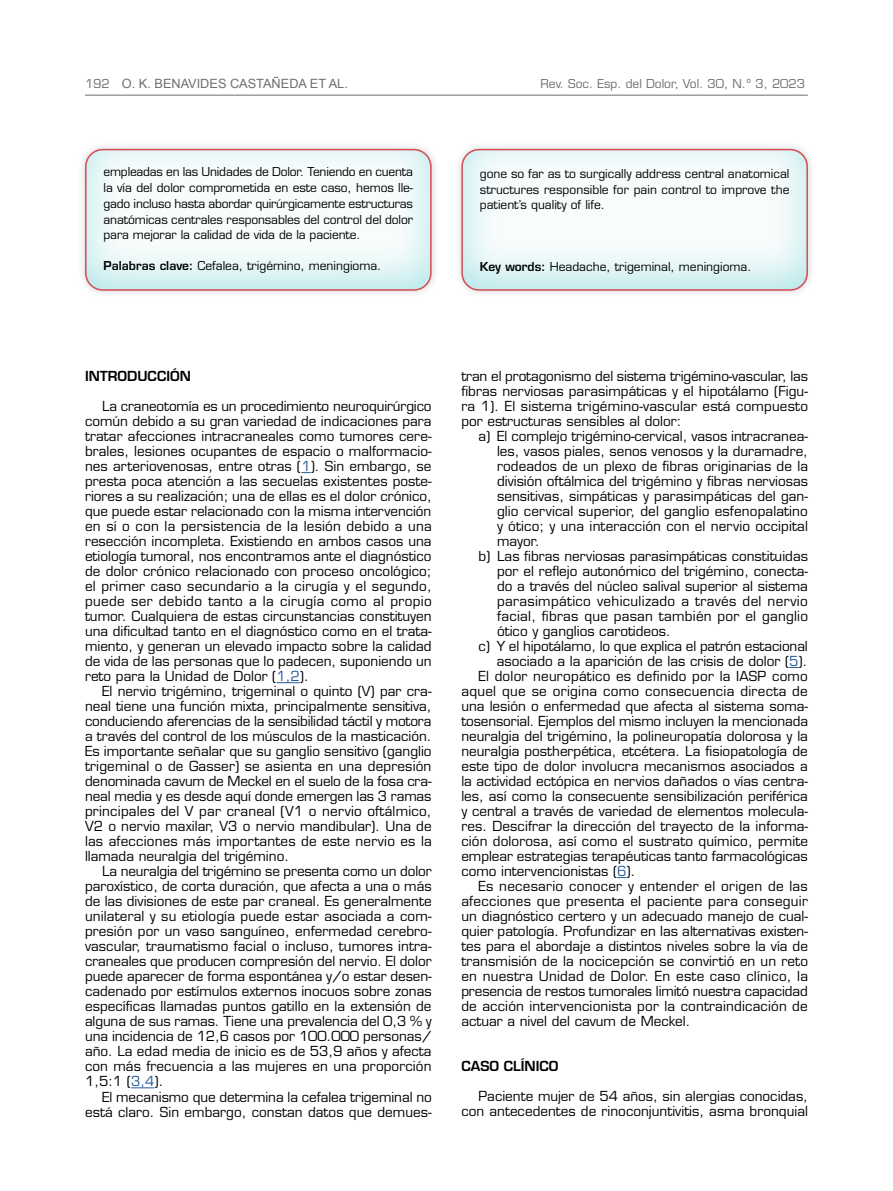
<style>
.page{position:relative;width:893px;height:1191px;background:#fff}
.page>*{position:absolute;margin:0;border:0;box-sizing:border-box;transform-origin:0 0}
.t1{font:13.5px/15px "Eurostile LT Std";color:#000;text-align:justify}
._02_Ladillo_1{font:600 13.5px "Eurostile LT Std";color:#000}
.t2{font:12.75px "Arial";color:#706f6f}
.Resumen_Texto{font:12px/15.8px "Eurostile LT Std";letter-spacing:-.005em;color:#000;text-align:justify}
.Palabras_clave{font:12px "Eurostile LT Std";color:#000}
.Keywords{font:12px "Eurostile LT Std";color:#000}
.t3{font:12px "Eurostile LT Std";color:#706f6f}
.s1{font-family:"Eurostile LT Std";font-size:12px}
.s2{font-weight:600}
.s3{color:#275b9b}
</style>
<div class="page">
<hr style="left:85px;top:95px;width:723px;height:1px;background:#706f6f">
<div style="left:76px;top:140px;width:364px;height:159px;background:#fafafa"></div>
<div style="left:72px;top:136px;width:371px;height:157px;background:#00b2bb;opacity:.3"></div>
<div style="left:85px;top:149px;width:347px;height:142px;border:2px solid #d64c53;border-radius:17px"></div>
<div style="left:453px;top:140px;width:363px;height:159px;background:#fafafa"></div>
<div style="left:448px;top:136px;width:372px;height:157px;background:#00b2bb;opacity:.3"></div>
<div style="left:461px;top:149px;width:347px;height:142px;border:2px solid #d64c53;border-radius:17px"></div>
<svg style="left:277px;top:682px;width:23px;height:1px"></svg>
<svg style="left:131px;top:1087px;width:23px;height:1px"></svg>
<p class="t2" style="left:85px;top:76px;width:264px"><span class="s1">192</span> O. K. BENAVIDES CASTAÑEDA ET AL.</p>
<p class="t3" style="left:540px;top:76px;width:266px">Rev. Soc. Esp. del Dolor, Vol. 30, N.º 3, 2023</p>
<p class="Resumen_Texto" style="left:104px;top:164px;width:311px">empleadas en las Unidades de Dolor. Teniendo en cuenta la vía del dolor comprometida en este caso, hemos lle&shy;gado incluso hasta abordar quirúrgicamente estructuras anatómicas centrales responsables del control del dolor para mejorar la calidad de vida de la paciente.</p>
<p class="Palabras_clave" style="left:104px;top:258px;width:279px"><span class="s2">Palabras clave:</span> Cefalea, trigémino, meningioma.</p>
<p class="Resumen_Texto" style="left:480px;top:166px;width:311px">gone so far as to surgically address central anatomical structures responsible for pain control to improve the patient’s quality of life.</p>
<p class="Keywords" style="left:480px;top:259px;width:273px"><span class="s2">Key words:</span> Headache, trigeminal, meningioma.</p>
<p class="_02_Ladillo_1" style="left:85px;top:368px;width:107px">INTRODUCCIÓN</p>
<p class="t1" style="left:85px;top:399px;width:348px;text-indent:17px">La craneotomía es un procedimiento neuroquirúrgico común debido a su gran variedad de indicaciones para tratar afecciones intracraneales como tumores cere&shy;brales, lesiones ocupantes de espacio o malformacio&shy;nes arteriovenosas, entre otras (<span class="s3">1</span>). Sin embargo, se presta poca atención a las secuelas existentes poste&shy;riores a su realización; una de ellas es el dolor crónico, que puede estar relacionado con la misma intervención en sí o con la persistencia de la lesión debido a una resección incompleta. Existiendo en ambos casos una etiología tumoral, nos encontramos ante el diagnóstico de dolor crónico relacionado con proceso oncológico; el primer caso secundario a la cirugía y el segundo, puede ser debido tanto a la cirugía como al propio tumor. Cualquiera de estas circunstancias constituyen una dificultad tanto en el diagnóstico como en el trata&shy;miento, y generan un elevado impacto sobre la calidad de vida de las personas que lo padecen, suponiendo un reto para la Unidad de Dolor (<span class="s3">1,2</span>).</p>
<p class="t1" style="left:85px;top:684px;width:348px;text-indent:17px">El nervio trigémino, trigeminal o quinto (V) par cra&shy;neal tiene una función mixta, principalmente sensitiva, conduciendo aferencias de la sensibilidad táctil y motora a través del control de los músculos de la masticación.<br>Es importante señalar que su ganglio sensitivo (ganglio trigeminal o de Gasser) se asienta en una depresión denominada cavum de Meckel en el suelo de la fosa cra&shy;neal media y es desde aquí donde emergen las 3 ramas principales del V par craneal (V1 o nervio oftálmico, V2 o nervio maxilar, V3 o nervio mandibular). Una de las afecciones más importantes de este nervio es la llamada neuralgia del trigémino.</p>
<p class="t1" style="left:85px;top:864px;width:348px;text-indent:17px">La neuralgia del trigémino se presenta como un dolor paroxístico, de corta duración, que afecta a una o más de las divisiones de este par craneal. Es generalmente unilateral y su etiología puede estar asociada a com&shy;presión por un vaso sanguíneo, enfermedad cerebro&shy;vascular, traumatismo facial o incluso, tumores intra&shy;craneales que producen compresión del nervio. El dolor puede aparecer de forma espontánea y/o estar desen&shy;cadenado por estímulos externos inocuos sobre zonas específicas llamadas puntos gatillo en la extensión de alguna de sus ramas. Tiene una prevalencia del 0,3 % y una incidencia de 12,6 casos por 100.000 personas/ año. La edad media de inicio es de 53,9 años y afecta con más frecuencia a las mujeres en una proporción 1,5:1 (<span class="s3">3,4</span>).</p>
<p class="t1" style="left:85px;top:1089px;width:348px;text-align:right">El mecanismo que determina la cefalea trigeminal no está claro. Sin embargo, constan datos que demues-</p>
<p class="t1" style="left:461px;top:369px;width:348px">tran el protagonismo del sistema trigémino-vascular, las fibras nerviosas parasimpáticas y el hipotálamo (Figu&shy;ra 1). El sistema trigémino-vascular está compuesto por estructuras sensibles al dolor:</p>
<p class="t1" style="left:497px;top:429px;width:312px;text-indent:-19px">a) El complejo trigémino-cervical, vasos intracranea&shy;les, vasos piales, senos venosos y la duramadre, rodeados de un plexo de fibras originarias de la división oftálmica del trigémino y fibras nerviosas sensitivas, simpáticas y parasimpáticas del gan&shy;glio cervical superior, del ganglio esfenopalatino y ótico; y una interacción con el nervio occipital mayor.</p>
<p class="t1" style="left:497px;top:549px;width:313px;text-indent:-19px">b) Las fibras nerviosas parasimpáticas constituidas por el reflejo autonómico del trigémino, conecta&shy;do a través del núcleo salival superior al sistema parasimpático vehiculizado a través del nervio facial, fibras que pasan también por el ganglio ótico y ganglios carotideos.</p>
<p class="t1" style="left:478px;top:639px;width:331px;text-align:right">c) Y el hipotálamo, lo que explica el patrón estacional asociado a la aparición de las crisis de dolor (<span class="s3">5</span>).</p>
<p class="t1" style="left:461px;top:669px;width:348px;text-indent:17px">El dolor neuropático es definido por la IASP como aquel que se origina como consecuencia directa de una lesión o enfermedad que afecta al sistema soma&shy;tosensorial. Ejemplos del mismo incluyen la mencionada neuralgia del trigémino, la polineuropatía dolorosa y la neuralgia postherpética, etcétera. La fisiopatología de este tipo de dolor involucra mecanismos asociados a la actividad ectópica en nervios dañados o vías centra&shy;les, así como la consecuente sensibilización periférica y central a través de variedad de elementos molecula&shy;res. Descifrar la dirección del trayecto de la informa&shy;ción dolorosa, así como el sustrato químico, permite emplear estrategias terapéuticas tanto farmacológicas como intervencionistas (<span class="s3">6</span>).</p>
<p class="t1" style="left:461px;top:879px;width:348px;text-indent:17px">Es necesario conocer y entender el origen de las afecciones que presenta el paciente para conseguir un diagnóstico certero y un adecuado manejo de cual&shy;quier patología. Profundizar en las alternativas existen&shy;tes para el abordaje a distintos niveles sobre la vía de transmisión de la nocicepción se convirtió en un reto en nuestra Unidad de Dolor. En este caso clínico, la presencia de restos tumorales limitó nuestra capacidad de acción intervencionista por la contraindicación de actuar a nivel del cavum de Meckel.</p>
<p class="_02_Ladillo_1" style="left:461px;top:1057px;width:99px">CASO CLÍNICO</p>
<p class="t1" style="left:461px;top:1089px;width:348px;text-align:right">Paciente mujer de 54 años, sin alergias conocidas, con antecedentes de rinoconjuntivitis, asma bronquial</p>
</div>
